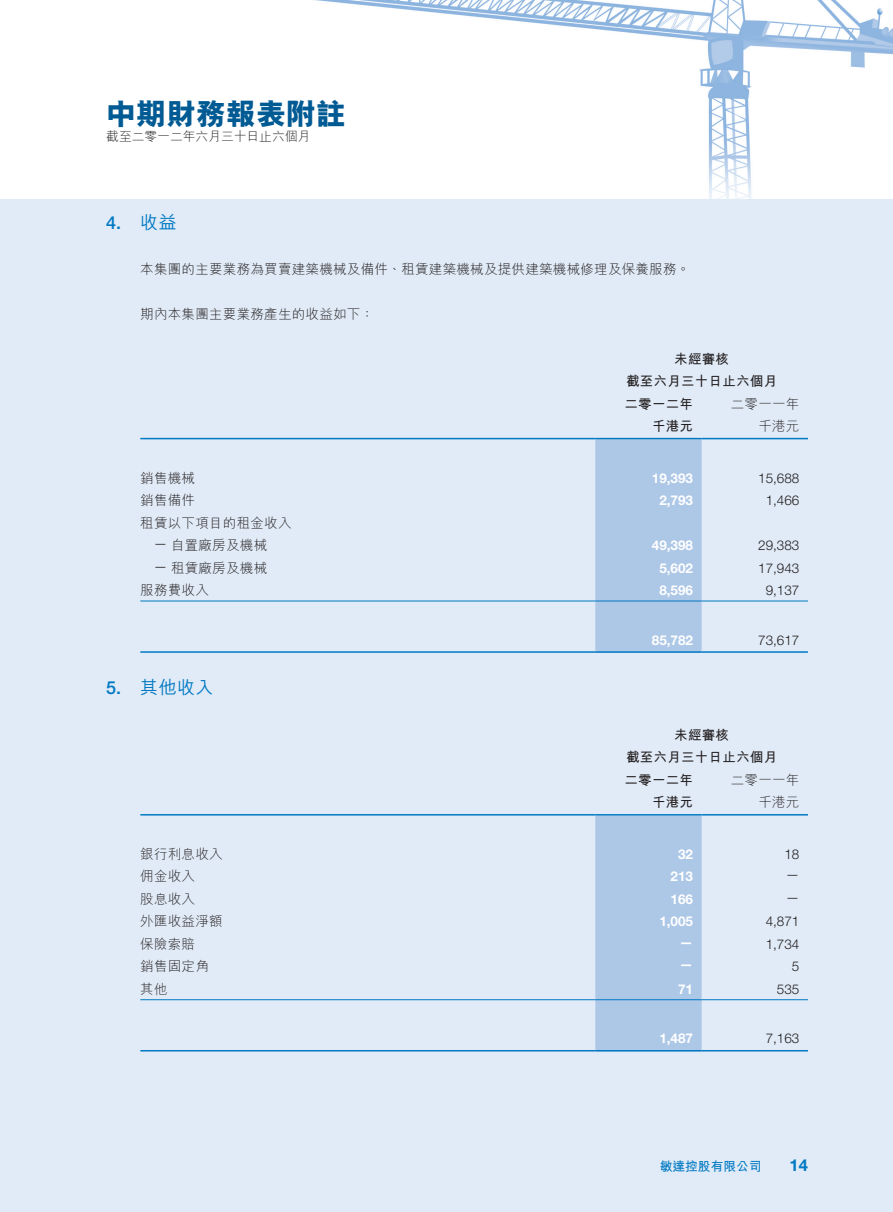
<style>
.page{position:relative;width:893px;height:1212px;background:#fff}
.page>*{position:absolute;margin:0;border:0;box-sizing:border-box;transform-origin:0 0}
.t1{font:800 30px "M Hei HK";color:#005a93}
.t2{font:500 18px "M Hei HK";letter-spacing:.02em;color:#0079c2}
.t3{font:500 18px "Helvetica Neue LT Std";color:#0079c2}
.t4{font:700 16.5px "Helvetica Neue LT Std";color:#0079c2}
.t5{font:300 13.5px/22.5px "M Hei HK";letter-spacing:.02em;color:#231f20}
.t6{font:300 13.5px "Helvetica Neue LT Std";color:#231f20}
.t7{font:700 13.5px "Helvetica Neue LT Std";color:#fff}
.t8{font:700 13.5px/22.5px "M Hei HK";letter-spacing:.02em;color:#231f20;text-align:center}
.t9{font:300 12.75px "M Hei HK";color:#231f20}
.t10{font:700 12.75px "M Hei HK";color:#0079c2}
</style>
<div class="page">
<img style="left:311px;top:0;width:582px;height:200px">
<div style="left:0;top:200px;width:893px;height:1012px;background:#e1ebf7"></div>
<div style="left:595px;top:439px;width:107px;height:212px;background:#adc7e7"></div>
<hr style="left:140px;top:438px;width:455px;height:1px;background:#0079c2">
<hr style="left:595px;top:438px;width:107px;height:1px;background:#0079c2">
<hr style="left:702px;top:438px;width:106px;height:1px;background:#0079c2">
<hr style="left:140px;top:601px;width:455px;height:1px;background:#0079c2">
<hr style="left:595px;top:601px;width:107px;height:1px;background:#0079c2">
<hr style="left:702px;top:601px;width:106px;height:1px;background:#0079c2">
<hr style="left:140px;top:651px;width:455px;height:2px;background:#0079c2">
<hr style="left:595px;top:651px;width:107px;height:2px;background:#0079c2">
<hr style="left:702px;top:651px;width:106px;height:2px;background:#0079c2">
<div style="left:595px;top:815px;width:107px;height:235px;background:#adc7e7"></div>
<hr style="left:140px;top:814px;width:455px;height:1px;background:#0079c2">
<hr style="left:595px;top:814px;width:107px;height:1px;background:#0079c2">
<hr style="left:702px;top:814px;width:106px;height:1px;background:#0079c2">
<hr style="left:140px;top:999px;width:455px;height:1px;background:#0079c2">
<hr style="left:595px;top:999px;width:107px;height:1px;background:#0079c2">
<hr style="left:702px;top:999px;width:106px;height:1px;background:#0079c2">
<hr style="left:140px;top:1050px;width:455px;height:1px;background:#0079c2">
<hr style="left:595px;top:1050px;width:107px;height:1px;background:#0079c2">
<hr style="left:702px;top:1050px;width:106px;height:1px;background:#0079c2">
<h1 class="t1" style="left:106px;top:98px;width:241px">中期財務報表附註</h1>
<p class="t9" style="left:106px;top:129px;width:205px">截至二零一二年六月三十日止六個月</p>
<h2 class="t3" style="left:106px;top:212px;width:17px">4.</h2>
<h2 class="t3" style="left:106px;top:677px;width:17px">5.</h2>
<h2 class="t2" style="left:140px;top:209px;width:38px">收益</h2>
<p class="t5" style="left:140px;top:257px;width:551px">本集團的主要業務為買賣建築機械及備件、租賃建築機械及提供建築機械修理及保養服務。</p>
<p class="t5" style="left:140px;top:302px;width:235px">期內本集團主要業務產生的收益如下：</p>
<p class="t8" style="left:626px;top:346px;width:153px">未經審核<br>截至六月三十日止六個月</p>
<p class="t5" style="left:731px;top:392px;width:70px">二零一一年</p>
<p class="t8" style="left:624px;top:391px;width:70px">二零一二年</p>
<p class="t8" style="left:652px;top:414px;width:43px">千港元</p>
<p class="t5" style="left:758px;top:415px;width:43px">千港元</p>
<p class="t5" style="left:140px;top:466px;width:56px">銷售機械</p>
<p class="t7" style="left:652px;top:469px;width:43px">19,393</p>
<p class="t6" style="left:758px;top:470px;width:43px">15,688</p>
<p class="t5" style="left:140px;top:489px;width:153px">銷售備件<br>租賃以下項目的租金收入</p>
<p class="t7" style="left:659px;top:492px;width:35px">2,793</p>
<p class="t6" style="left:766px;top:492px;width:35px">1,466</p>
<p class="t6" style="left:154px;top:535px;width:15px">—</p>
<p class="t5" style="left:171px;top:534px;width:98px">自置廠房及機械</p>
<p class="t7" style="left:652px;top:537px;width:43px">49,398</p>
<p class="t6" style="left:758px;top:537px;width:43px">29,383</p>
<p class="t5" style="left:171px;top:556px;width:98px">租賃廠房及機械</p>
<p class="t6" style="left:154px;top:558px;width:15px">—</p>
<p class="t7" style="left:659px;top:559px;width:35px">5,602</p>
<p class="t6" style="left:758px;top:560px;width:43px">17,943</p>
<p class="t5" style="left:140px;top:579px;width:70px">服務費收入</p>
<p class="t7" style="left:659px;top:582px;width:35px">8,596</p>
<p class="t6" style="left:766px;top:582px;width:35px">9,137</p>
<p class="t7" style="left:652px;top:631px;width:43px">85,782</p>
<p class="t6" style="left:758px;top:632px;width:43px">73,617</p>
<h2 class="t2" style="left:140px;top:675px;width:75px">其他收入</h2>
<p class="t8" style="left:626px;top:722px;width:153px">未經審核<br>截至六月三十日止六個月</p>
<p class="t5" style="left:731px;top:768px;width:70px">二零一一年</p>
<p class="t8" style="left:624px;top:767px;width:70px">二零一二年</p>
<p class="t8" style="left:652px;top:790px;width:43px">千港元</p>
<p class="t5" style="left:758px;top:791px;width:43px">千港元</p>
<p class="t5" style="left:140px;top:842px;width:84px">銀行利息收入</p>
<p class="t7" style="left:678px;top:846px;width:17px">32</p>
<p class="t6" style="left:784px;top:846px;width:17px">18</p>
<p class="t5" style="left:140px;top:865px;width:56px">佣金收入</p>
<p class="t7" style="left:671px;top:868px;width:24px">213</p>
<p class="t6" style="left:786px;top:866px;width:15px">—</p>
<p class="t5" style="left:140px;top:887px;width:56px">股息收入</p>
<p class="t7" style="left:671px;top:891px;width:24px">166</p>
<p class="t6" style="left:786px;top:889px;width:15px">—</p>
<p class="t5" style="left:140px;top:910px;width:84px">外匯收益淨額</p>
<p class="t7" style="left:659px;top:913px;width:35px">1,005</p>
<p class="t6" style="left:766px;top:913px;width:35px">4,871</p>
<p class="t5" style="left:140px;top:932px;width:56px">保險索賠</p>
<p class="t7" style="left:680px;top:934px;width:15px">—</p>
<p class="t6" style="left:766px;top:936px;width:35px">1,734</p>
<p class="t5" style="left:140px;top:955px;width:70px">銷售固定角</p>
<p class="t7" style="left:680px;top:956px;width:15px">—</p>
<p class="t6" style="left:792px;top:958px;width:9px">5</p>
<p class="t5" style="left:140px;top:977px;width:29px">其他</p>
<p class="t7" style="left:678px;top:981px;width:17px">71</p>
<p class="t6" style="left:777px;top:981px;width:24px">535</p>
<p class="t7" style="left:659px;top:1030px;width:35px">1,487</p>
<p class="t6" style="left:766px;top:1030px;width:35px">7,163</p>
<p class="t10" style="left:660px;top:1157px;width:103px">敏達控股有限公司</p>
<p class="t4" style="left:790px;top:1154px;width:20px">14</p>
</div>
